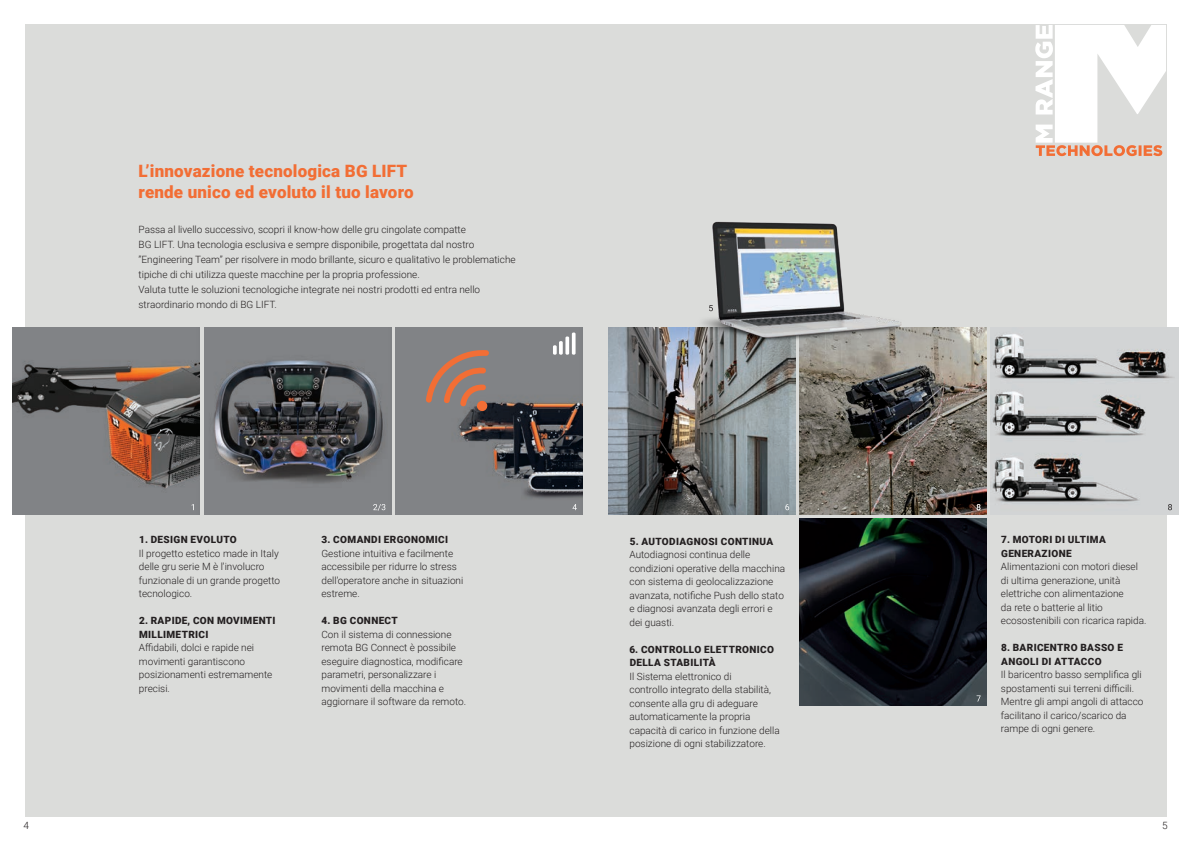
<style>
.page{position:relative;width:1191px;height:842px;background:#fff}
.page>*{position:absolute;margin:0;border:0;box-sizing:border-box;transform-origin:0 0}
.t1{font:900 17px/21px "Roboto";letter-spacing:.01em;color:#f26e35}
.t2{font:300 10px/13.5px "Roboto";color:#231f20}
.t3{font:900 10px/13.5px "Roboto";letter-spacing:.035em;color:#231f20}
</style>
<div class="page">
<div style="left:25px;top:25px;width:1141px;height:792px;background:#dbdcda"></div>
<img style="left:395px;top:327px;width:188px;height:187px">
<svg style="left:572px;top:504px;width:5px;height:6px"></svg>
<img style="left:13px;top:327px;width:187px;height:187px">
<img style="left:204px;top:327px;width:187px;height:187px">
<svg style="left:1035px;top:25px;width:131px;height:131px"></svg>
<img style="left:799px;top:327px;width:187px;height:187px">
<img style="left:991px;top:327px;width:187px;height:187px">
<img style="left:799px;top:519px;width:187px;height:187px">
<svg style="left:192px;top:504px;width:2px;height:6px"></svg>
<svg style="left:373px;top:504px;width:12px;height:7px"></svg>
<svg style="left:976px;top:695px;width:4px;height:6px"></svg>
<img style="left:608px;top:327px;width:187px;height:187px">
<svg style="left:785px;top:504px;width:4px;height:6px"></svg>
<img style="left:691px;top:221px;width:213px;height:132px">
<svg style="left:709px;top:305px;width:4px;height:6px"></svg>
<svg style="left:976px;top:504px;width:4px;height:6px"></svg>
<svg style="left:553px;top:345px;width:3px;height:10px"></svg>
<svg style="left:565px;top:336px;width:4px;height:19px"></svg>
<hr style="left:572px;top:333px;width:3px;height:22px;background:#fff">
<svg style="left:559px;top:341px;width:4px;height:14px"></svg>
<svg style="left:426px;top:349px;width:63px;height:62px;background:#9f7c6e"></svg>
<svg style="left:1168px;top:504px;width:4px;height:6px"></svg>
<h1 class="t1" style="left:139px;top:160px;width:276px">L’innovazione tecnologica BG LIFT rende unico ed evoluto il tuo lavoro</h1>
<p class="t2" style="left:139px;top:222px;width:378px;line-height:15px">Passa al livello successivo, scopri il know-how delle gru cingolate compatte<br>BG LIFT. Una tecnologia esclusiva e sempre disponibile, progettata dal nostro ”Engineering Team” per risolvere in modo brillante, sicuro e qualitativo le problematiche tipiche di chi utilizza queste macchine per la propria professione.<br>Valuta tutte le soluzioni tecnologiche integrate nei nostri prodotti ed entra nello straordinario mondo di BG LIFT.</p>
<p class="t3" style="left:139px;top:533px;width:99px">1. DESIGN EVOLUTO</p>
<p class="t2" style="left:139px;top:546px;width:143px">Il progetto estetico made in Italy delle gru serie M è l’involucro funzionale di un grande progetto tecnologico.</p>
<p class="t3" style="left:139px;top:614px;width:138px">2. RAPIDE, CON MOVIMENTI<br>MILLIMETRICI</p>
<p class="t2" style="left:139px;top:641px;width:135px">Affidabili, dolci e rapide nei movimenti garantiscono posizionamenti estremamente precisi.</p>
<p class="t3" style="left:322px;top:533px;width:128px">3. COMANDI ERGONOMICI</p>
<p class="t2" style="left:321px;top:546px;width:143px">Gestione intuitiva e facilmente accessibile per ridurre lo stress dell’operatore anche in situazioni estreme.</p>
<p class="t3" style="left:322px;top:614px;width:78px">4. BG CONNECT</p>
<p class="t2" style="left:321px;top:627px;width:146px">Con il sistema di connessione remota BG Connect è possibile eseguire diagnostica, modificare parametri, personalizzare i movimenti della macchina e aggiornare il software da remoto.</p>
<p class="t3" style="left:629px;top:534px;width:145px">5. AUTODIAGNOSI CONTINUA</p>
<p class="t2" style="left:629px;top:547px;width:157px">Autodiagnosi continua delle condizioni operative della macchina con sistema di geolocalizzazione avanzata, notifiche Push dello stato e diagnosi avanzata degli errori e dei guasti.</p>
<p class="t3" style="left:629px;top:642px;width:146px">6. CONTROLLO ELETTRONICO<br>DELLA STABILITÀ</p>
<p class="t2" style="left:629px;top:669px;width:152px">Il Sistema elettronico di<br>controllo integrato della stabilità, consente alla gru di adeguare automaticamente la propria capacità di carico in funzione della posizione di ogni stabilizzatore.</p>
<p class="t3" style="left:1001px;top:533px;width:106px">7. MOTORI DI ULTIMA<br>GENERAZIONE</p>
<p class="t2" style="left:1001px;top:560px;width:147px">Alimentazioni con motori diesel di ultima generazione, unità elettriche con alimentazione<br>da rete o batterie al litio ecosostenibili con ricarica rapida.</p>
<p class="t3" style="left:1001px;top:641px;width:123px">8. BARICENTRO BASSO E<br>ANGOLI DI ATTACCO</p>
<p class="t2" style="left:1001px;top:668px;width:144px">Il baricentro basso semplifica gli spostamenti sui terreni difficili.<br>Mentre gli ampi angoli di attacco facilitano il carico/scarico da rampe di ogni genere.</p>
<p class="t2" style="left:23px;top:819px;width:7px">4</p>
<p class="t2" style="left:1162px;top:819px;width:7px">5</p>
</div>
